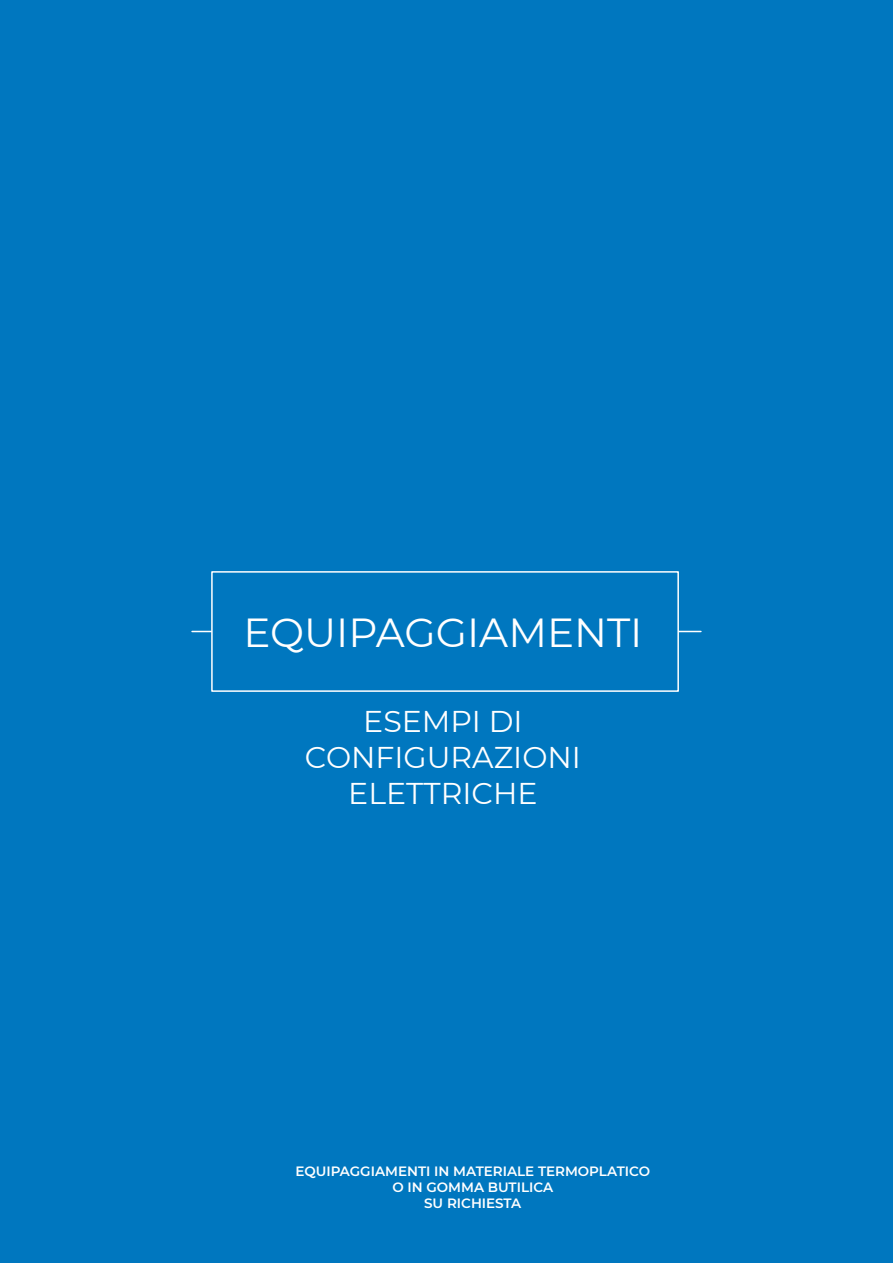
<style>
.page{position:relative;width:893px;height:1263px;background:#0077bf}
.page>*{position:absolute;margin:0;border:0;box-sizing:border-box;transform-origin:0 0}
.t1{font:40.5px "Montserrat";color:#fff}
.t2{font:30px "Montserrat";color:#fff}
.t3{font:600 13.5px "Montserrat";color:#fff}
</style>
<div class="page">
<hr style="left:192px;top:631px;width:43px;height:1px;background:#fff">
<hr style="left:658px;top:631px;width:43px;height:1px;background:#fff">
<div style="left:211px;top:571px;width:468px;height:121px;background:#0077bf;border:2px solid #fff"></div>
<p class="t1" style="left:243px;top:605px;width:401px">EQUIPAGGIAMENTI</p>
<p class="t2" style="left:363px;top:700px;width:161px">ESEMPI DI</p>
<p class="t2" style="left:305px;top:736px;width:278px">CONFIGURAZIONI</p>
<p class="t2" style="left:348px;top:772px;width:191px">ELETTRICHE</p>
<p class="t3" style="left:295px;top:1161px;width:356px">EQUIPAGGIAMENTI IN MATERIALE TERMOPLATICO</p>
<p class="t3" style="left:392px;top:1178px;width:162px">O IN GOMMA BUTILICA</p>
<p class="t3" style="left:424px;top:1194px;width:99px">SU RICHIESTA</p>
</div>
